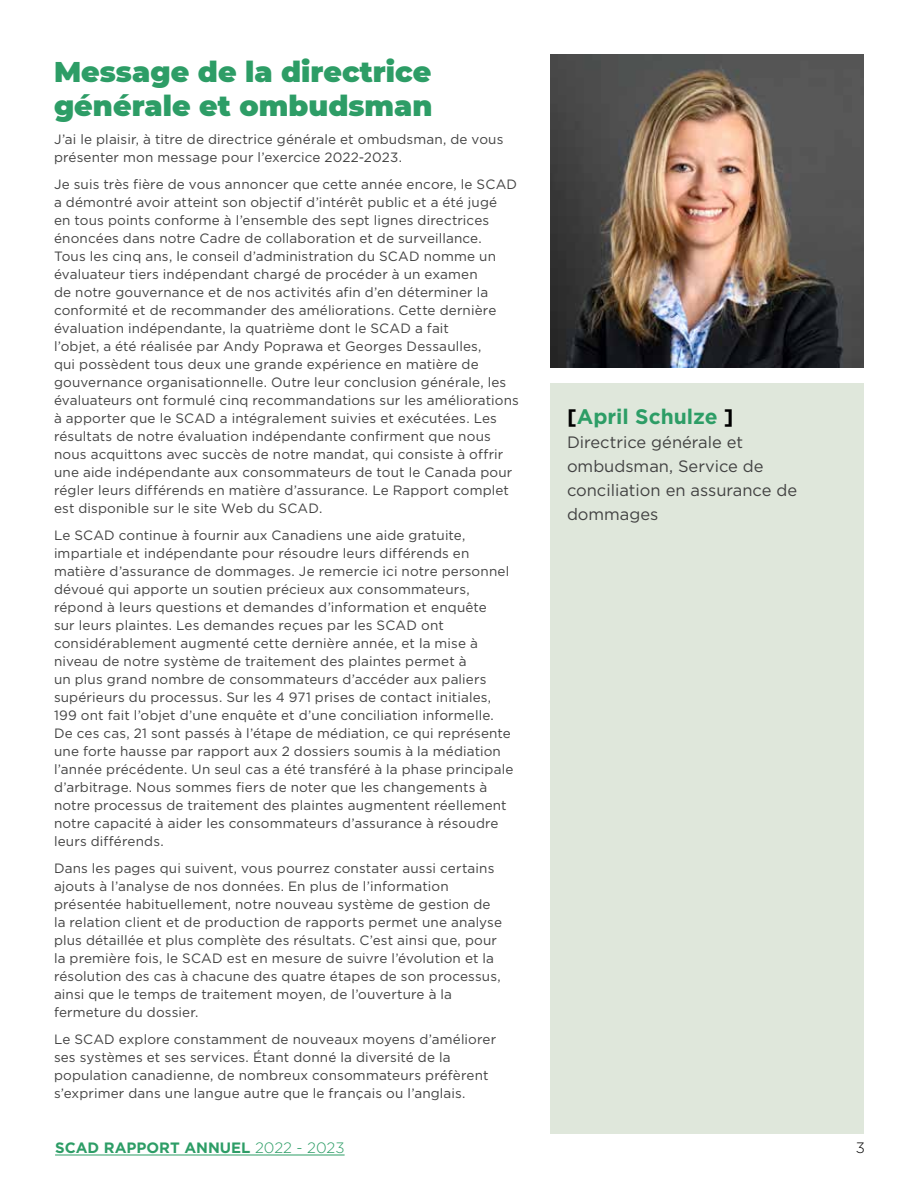
<style>
.page{position:relative;width:918px;height:1188px;background:#fff}
.page>*{position:absolute;margin:0;border:0;box-sizing:border-box;transform-origin:0 0}
.t1{font:900 28.5px/34.5px "Montserrat";color:#2d9d66}
.t2{font:700 21px "Gotham";color:#2d9d66}
.t3{font:16.5px/24px "Gotham";color:#424242}
.t4{font:700 15px "Gotham";color:#2d9d66}
.t5{font:300 15px "Gotham";color:#000}
.t6{font:13.5px/18px "Gotham";letter-spacing:.01em;color:#424242}
.s1{color:#000}
.s2{font-weight:300}
</style>
<div class="page">
<hr style="left:55px;top:1155px;width:290px;height:1px;background:#2d9d66">
<div style="left:551px;top:383px;width:313px;height:751px;background:#dfe7db"></div>
<img style="left:551px;top:54px;width:313px;height:314px">
<h1 class="t1" style="left:54px;top:52px;width:380px">Message de la directrice générale et ombudsman</h1>
<p class="t6" style="left:54px;top:130px;width:451px">J’ai le plaisir, à titre de directrice générale et ombudsman, de vous présenter mon message pour l’exercice 2022-2023.</p>
<p class="t6" style="left:54px;top:175px;width:466px">Je suis très fière de vous annoncer que cette année encore, le SCAD a démontré avoir atteint son objectif d’intérêt public et a été jugé<br>en tous points conforme à l’ensemble des sept lignes directrices énoncées dans notre Cadre de collaboration et de surveillance.<br>Tous les cinq ans, le conseil d’administration du SCAD nomme un évaluateur tiers indépendant chargé de procéder à un examen<br>de notre gouvernance et de nos activités afin d’en déterminer la conformité et de recommander des améliorations. Cette dernière évaluation indépendante, la quatrième dont le SCAD a fait<br>l’objet, a été réalisée par Andy Poprawa et Georges Dessaulles,<br>qui possèdent tous deux une grande expérience en matière de gouvernance organisationnelle. Outre leur conclusion générale, les évaluateurs ont formulé cinq recommandations sur les améliorations à apporter que le SCAD a intégralement suivies et exécutées. Les résultats de notre évaluation indépendante confirment que nous nous acquittons avec succès de notre mandat, qui consiste à offrir une aide indépendante aux consommateurs de tout le Canada pour régler leurs différends en matière d’assurance. Le Rapport complet est disponible sur le site Web du SCAD.</p>
<p class="t6" style="left:54px;top:526px;width:461px">Le SCAD continue à fournir aux Canadiens une aide gratuite, impartiale et indépendante pour résoudre leurs différends en matière d’assurance de dommages. Je remercie ici notre personnel dévoué qui apporte un soutien précieux aux consommateurs, répond à leurs questions et demandes d’information et enquête<br>sur leurs plaintes. Les demandes reçues par les SCAD ont considérablement augmenté cette dernière année, et la mise à niveau de notre système de traitement des plaintes permet à<br>un plus grand nombre de consommateurs d’accéder aux paliers supérieurs du processus. Sur les 4 971 prises de contact initiales, 199 ont fait l’objet d’une enquête et d’une conciliation informelle.<br>De ces cas, 21 sont passés à l’étape de médiation, ce qui représente une forte hausse par rapport aux 2 dossiers soumis à la médiation l’année précédente. Un seul cas a été transféré à la phase principale d’arbitrage. Nous sommes fiers de noter que les changements à notre processus de traitement des plaintes augmentent réellement notre capacité à aider les consommateurs d’assurance à résoudre leurs différends.</p>
<p class="t6" style="left:54px;top:859px;width:450px">Dans les pages qui suivent, vous pourrez constater aussi certains ajouts à l’analyse de nos données. En plus de l’information présentée habituellement, notre nouveau système de gestion de la relation client et de production de rapports permet une analyse plus détaillée et plus complète des résultats. C’est ainsi que, pour la première fois, le SCAD est en mesure de suivre l’évolution et la résolution des cas à chacune des quatre étapes de son processus, ainsi que le temps de traitement moyen, de l’ouverture à la fermeture du dossier.</p>
<p class="t6" style="left:54px;top:1030px;width:444px">Le SCAD explore constamment de nouveaux moyens d’améliorer ses systèmes et ses services. Étant donné la diversité de la population canadienne, de nombreux consommateurs préfèrent s’exprimer dans une langue autre que le français ou l’anglais.</p>
<h2 class="t2" style="left:567px;top:402px;width:168px"><span class="s1">[</span>April Schulze <span class="s1">]</span></h2>
<p class="t3" style="left:567px;top:429px;width:232px">Directrice générale et ombudsman, Service de conciliation en assurance de dommages</p>
<p class="t4" style="left:55px;top:1138px;width:291px">SCAD RAPPORT ANNUEL <span class="s2">2022 - 2023</span></p>
<p class="t5" style="left:856px;top:1139px;width:11px">3</p>
</div>
